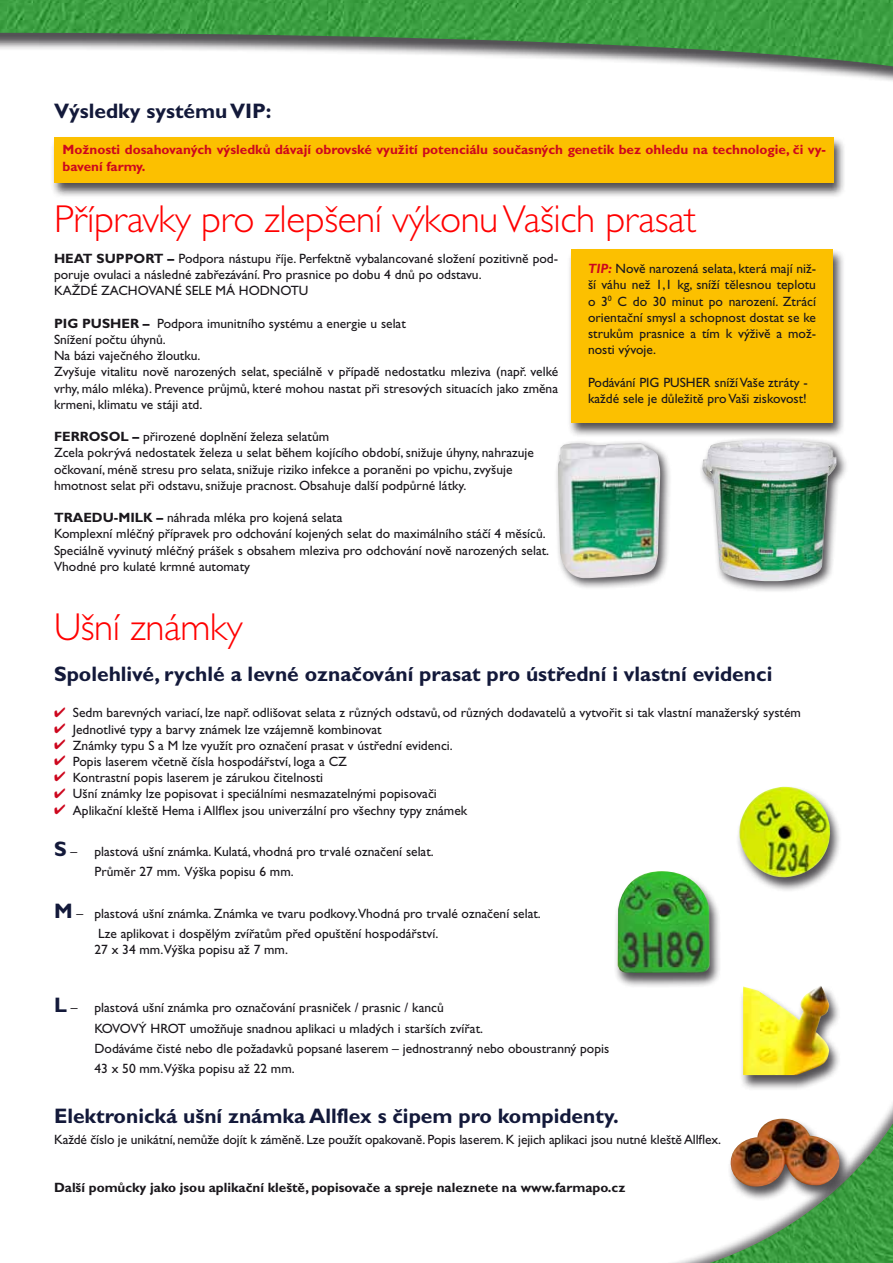
<style>
.page{position:relative;width:893px;height:1263px;background:#fff}
.page>*{position:absolute;margin:0;border:0;box-sizing:border-box;transform-origin:0 0}
.t1{font:300 39px "Gill Sans CE";letter-spacing:-.01em;color:#f00}
.t2{font:700 21px "Gill Sans CE";color:#13193a}
.t3{font:13.5px/16.2px "Gill Sans CE";color:#1a171c}
.t4{font:700 13.5px/16.2px "Gill Sans CE";color:#cd071e}
.t5{font:700 13.5px "Gill Sans CE";color:#1a171c}
.s1{font-weight:700}
.s2{color:#cd071e}
.s3{font-weight:400;font-size:13.5px;color:#1a171c}
.s4{font-weight:700;font-size:21px;color:#13193a}
.s5{font-weight:700;font-style:italic;color:#cd071e}
</style>
<div class="page">
<img style="left:0;top:0;width:893px;height:69px">
<svg style="left:673px;top:1103px;width:220px;height:160px"></svg>
<img style="left:710px;top:1124px;width:183px;height:139px">
<div style="left:50px;top:136px;width:796px;height:63px;background:#1a171c;opacity:.75"></div>
<div style="left:54px;top:137px;width:779px;height:46px;background:#fcc000"></div>
<div style="left:554px;top:439px;width:118px;height:151px;background:#1a171c;opacity:.75"></div>
<img style="left:558px;top:443px;width:102px;height:135px">
<div style="left:567px;top:248px;width:279px;height:190px;background:#1a171c;opacity:.75"></div>
<div style="left:571px;top:249px;width:262px;height:173px;background:#fcc000"></div>
<div style="left:699px;top:436px;width:150px;height:157px;background:#1a171c;opacity:.75"></div>
<img style="left:702px;top:440px;width:134px;height:141px">
<div style="left:735px;top:786px;width:107px;height:107px;background:#1a171c;opacity:.75"></div>
<img style="left:735px;top:787px;width:107px;height:93px">
<div style="left:727px;top:1118px;width:125px;height:84px;background:#1a171c;opacity:.75"></div>
<img style="left:730px;top:1119px;width:111px;height:68px">
<div style="left:614px;top:870px;width:108px;height:119px;background:#1a171c;opacity:.75"></div>
<img style="left:618px;top:871px;width:92px;height:102px">
<div style="left:739px;top:985px;width:102px;height:106px;background:#1a171c;opacity:.75"></div>
<img style="left:743px;top:985px;width:87px;height:90px">
<h2 class="t2" style="left:54px;top:99px;width:219px">Výsledky systému VIP:</h2>
<p class="t4" style="left:63px;top:142px;width:765px">Možnosti dosahovaných výsledků dávají obrovské využití potenciálu současných genetik bez ohledu na technologie, či vy&shy;bavení farmy.</p>
<h1 class="t1" style="left:54px;top:196px;width:644px">Přípravky pro zlepšení výkonu Vašich prasat</h1>
<p class="t3" style="left:54px;top:250px;width:506px"><span class="s1">HEAT SUPPORT –</span> Podpora nástupu říje. Perfektně vybalancované složení pozitivně pod&shy;poruje ovulaci a následné zabřezávání. Pro prasnice po dobu 4 dnů po odstavu.<br>KAŽDÉ ZACHOVANÉ SELE MÁ HODNOTU</p>
<p class="t3" style="left:54px;top:315px;width:506px"><span class="s1">PIG PUSHER –</span> Podpora imunitního systému a energie u selat<br>Snížení počtu úhynů.<br>Na bázi vaječného žloutku.<br>Zvyšuje vitalitu nově narozených selat, speciálně v případě nedostatku mleziva (např. velké vrhy, málo mléka). Prevence průjmů, které mohou nastat při stresových situacích jako změna krmeni, klimatu ve stáji atd.</p>
<p class="t3" style="left:54px;top:428px;width:482px"><span class="s1">FERROSOL –</span> přirozené doplnění železa selatům<br>Zcela pokrývá nedostatek železa u selat během kojícího období, snižuje úhyny, nahrazuje očkovaní, méně stresu pro selata, snižuje riziko infekce a poraněni po vpichu, zvyšuje hmotnost selat při odstavu, snižuje pracnost. Obsahuje další podpůrné látky.</p>
<p class="t3" style="left:54px;top:509px;width:497px"><span class="s1">TRAEDU-MILK –</span> náhrada mléka pro kojená selata<br>Komplexní mléčný přípravek pro odchování kojených selat do maximálního stáčí 4 měsíců.<br>Speciálně vyvinutý mléčný prášek s obsahem mleziva pro odchování nově narozených selat.<br>Vhodné pro kulaté krmné automaty</p>
<h1 class="t1" style="left:54px;top:605px;width:190px">Ušní známky</h1>
<h2 class="t2" style="left:54px;top:661px;width:720px">Spolehlivé, rychlé a levné označování prasat pro ústřední i vlastní evidenci</h2>
<p class="t3" style="left:54px;top:705px;width:748px"><span class="s2">✔</span> Sedm barevných variací, lze např. odlišovat selata z různých odstavů, od různých dodavatelů a vytvořit si tak vlastní manažerský systém</p>
<p class="t3" style="left:54px;top:721px;width:329px"><span class="s2">✔</span> Jednotlivé typy a barvy známek lze vzájemně kombinovat</p>
<p class="t3" style="left:54px;top:737px;width:400px"><span class="s2">✔</span> Známky typu S a M lze využít pro označení prasat v ústřední evidenci.</p>
<p class="t3" style="left:54px;top:753px;width:294px"><span class="s2">✔</span> Popis laserem včetně čísla hospodářství, loga a CZ</p>
<p class="t3" style="left:54px;top:769px;width:271px"><span class="s2">✔</span> Kontrastní popis laserem je zárukou čitelnosti</p>
<p class="t3" style="left:54px;top:786px;width:384px"><span class="s2">✔</span> Ušní známky lze popisovat i speciálními nesmazatelnými popisovači</p>
<p class="t3" style="left:54px;top:802px;width:415px"><span class="s2">✔</span> Aplikační kleště Hema i Allflex jsou univerzální pro všechny typy známek</p>
<h2 class="t2" style="left:54px;top:837px;width:25px">S <span class="s3">–</span></h2>
<p class="t3" style="left:94px;top:841px;width:341px;line-height:20.4px">plastová ušní známka. Kulatá, vhodná pro trvalé označení selat.<br>Průměr 27 mm. Výška popisu 6 mm.</p>
<p class="t3" style="left:98px;top:903px;width:444px;line-height:20.4px;text-indent:-44px"><span class="s4">M</span> – plastová ušní známka. Známka ve tvaru podkovy.Vhodná pro trvalé označení selat.<br>Lze aplikovat i dospělým zvířatům před opuštění hospodářství.</p>
<p class="t3" style="left:94px;top:942px;width:195px">27 x 34 mm.Výška popisu až 7 mm.</p>
<p class="t3" style="left:588px;top:261px;width:230px;text-align:justify"><span class="s5">TIP:</span> Nově narozená selata, která mají niž&shy;ší váhu než 1,1 kg, sníží tělesnou teplotu o 3<sup>0</sup> C do 30 minut po narození. Ztrácí orientační smysl a schopnost dostat se ke strukům prasnice a tím k výživě a mož&shy;nosti vývoje.</p>
<p class="t3" style="left:588px;top:374px;width:221px">Podávání PIG PUSHER sníží Vaše ztráty - každé sele je důležitě pro Vaši ziskovost!</p>
<h2 class="t2" style="left:54px;top:993px;width:25px">L <span class="s3">–</span></h2>
<p class="t3" style="left:94px;top:997px;width:516px;line-height:20.4px">plastová ušní známka pro označování prasniček / prasnic / kanců<br>KOVOVÝ HROT umožňuje snadnou aplikaci u mladých i starších zvířat.<br>Dodáváme čisté nebo dle požadavků popsané laserem – jednostranný nebo oboustranný popis 43 x 50 mm.Výška popisu až 22 mm.</p>
<h2 class="t2" style="left:54px;top:1104px;width:566px">Elektronická ušní známka Allflex s čipem pro kompidenty.</h2>
<p class="t3" style="left:54px;top:1131px;width:668px">Každé číslo je unikátní, nemůže dojít k záměně. Lze použít opakovaně. Popis laserem. K jejich aplikaci jsou nutné kleště Allflex.</p>
<p class="t5" style="left:54px;top:1180px;width:573px">Další pomůcky jako jsou aplikační kleště, popisovače a spreje naleznete na www.farmapo.cz</p>
</div>
